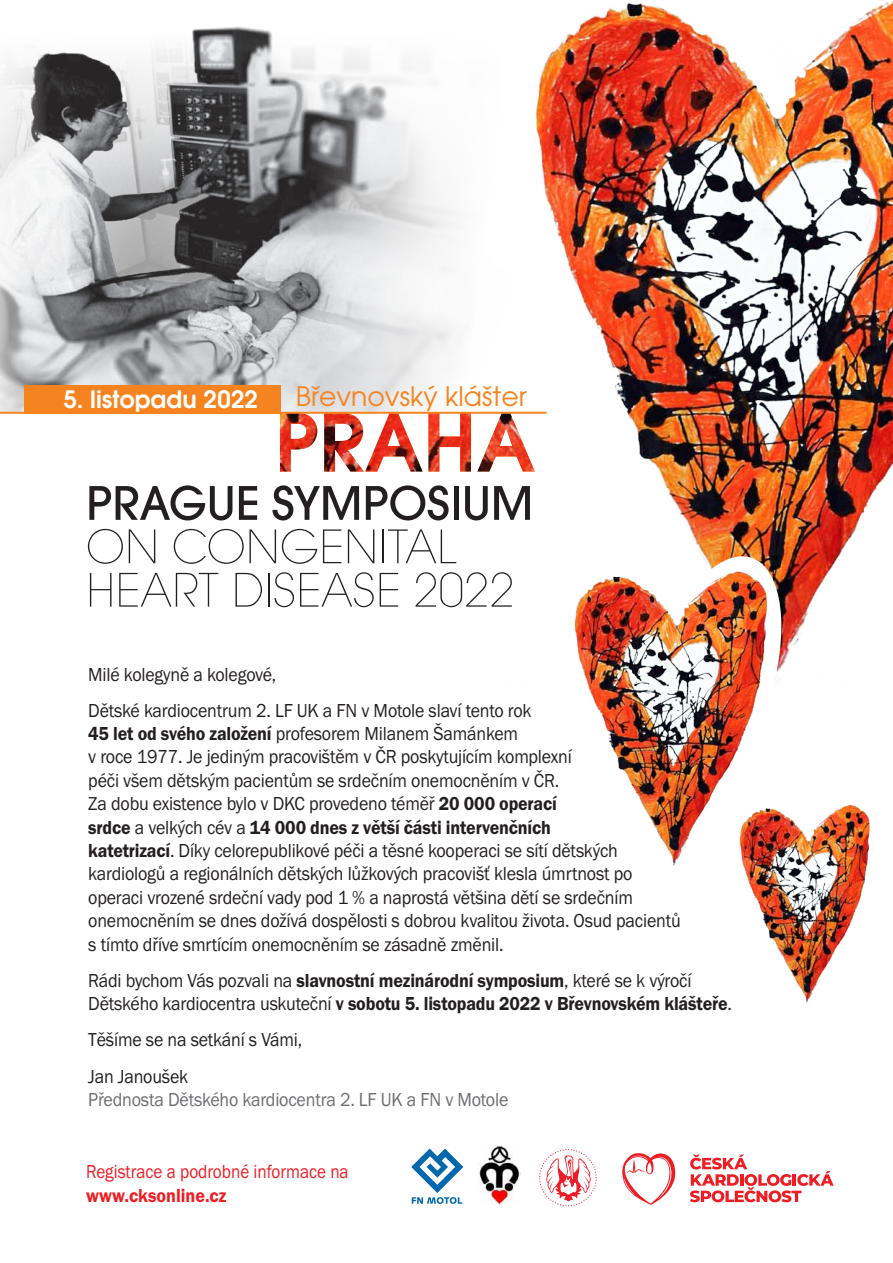
<style>
.page{position:relative;width:893px;height:1263px;background:#fff}
.page>*{position:absolute;margin:0;border:0;box-sizing:border-box;transform-origin:0 0}
.t1{font:50.55px/43.3px "Avant Gar Got Itc TEE Extr Ligh";color:#231f20}
.t2{font:26.7px "Avant Garde CE";color:#f58420}
.t3{font:600 23.85px "Avant Garde CE";letter-spacing:.005em;color:#fff}
.t4{font:19.5px/23.4px "Franklin Gothic URW Boo";letter-spacing:-.01em;color:#231f20;scale:.92 1}
.t5{font:19.5px/23.4px "Franklin Gothic URW Dem";letter-spacing:-.01em;color:#231f20;scale:.92 1}
.t6{font:19.5px/23.4px "Franklin Gothic URW Boo";color:#ee1d23;scale:.88 1}
.t7{font:19.5px "Franklin Gothic URW Boo";letter-spacing:-.01em;color:#6c6d70;scale:.92 1}
.s1{font-family:"Avant Gar Got Itc TEE";font-weight:500}
.s2{font-family:"Franklin Gothic URW Dem"}
.s3{font-family:"Franklin Gothic URW Boo"}
</style>
<div class="page">
<img style="left:47px;top:26px;width:459px;height:386px">
<svg style="left:0;top:53px;width:47px;height:359px"></svg>
<img style="left:280px;top:414px;width:226px;height:57px">
<div style="left:25px;top:385px;width:256px;height:29px;background:#f58420"></div>
<hr style="left:0;top:412px;width:546px;height:2px;background:#f58420">
<img style="left:506px;top:1px;width:387px;height:644px">
<svg style="left:630px;top:547px;width:161px;height:117px"></svg>
<img style="left:562px;top:549px;width:222px;height:317px">
<img style="left:732px;top:790px;width:138px;height:213px">
<svg style="left:690px;top:1154px;width:144px;height:48px"></svg>
<svg style="left:622px;top:1153px;width:54px;height:52px"></svg>
<img style="left:479px;top:1146px;width:41px;height:59px">
<svg style="left:539px;top:1149px;width:58px;height:57px"></svg>
<svg style="left:411px;top:1148px;width:52px;height:56px"></svg>
<p class="t3" style="left:64px;top:386px;width:196px">5. listopadu 2022</p>
<p class="t2" style="left:296px;top:381px;width:233px">Břevnovský klášter</p>
<p class="t1" style="left:86px;top:482px;width:449px"><span class="s1">PRAGUE SYMPOSIUM<br></span>ON CONGENITAL<br>HEART DISEASE 2022</p>
<p class="t4" style="left:88px;top:663px;width:206px">Milé kolegyně a kolegové,</p>
<p class="t4" style="left:88px;top:699px;width:645px">Dětské kardiocentrum 2. LF UK a FN v Motole slaví tento rok<br><span class="s2">45 let od svého založení</span> profesorem Milanem Šamánkem<br>v roce 1977. Je jediným pracovištěm v ČR poskytujícím komplexní<br>péči všem dětským pacientům se srdečním onemocněním v ČR.<br>Za dobu existence bylo v DKC provedeno téměř <span class="s2">20 000 operací<br>srdce</span> a velkých cév a <span class="s2">14 000 dnes z větší části intervenčních<br>katetrizací</span>. Díky celorepublikové péči a těsné kooperaci se sítí dětských kardiologů a regionálních dětských lůžkových pracovišť klesla úmrtnost po operaci vrozené srdeční vady pod 1 % a naprostá většina dětí se srdečním onemocněním se dnes dožívá dospělosti s dobrou kvalitou života. Osud pacientů s tímto dříve smrtícím onemocněním se zásadně změnil.</p>
<p class="t5" style="left:88px;top:969px;width:701px"><span class="s3">Rádi bychom Vás pozvali na</span> slavnostní mezinárodní symposium<span class="s3">, které se k výročí<br>Dětského kardiocentra uskuteční</span> v sobotu 5. listopadu 2022 v Břevnovském klášteře<span class="s3">.</span></p>
<p class="t4" style="left:88px;top:1028px;width:234px">Těšíme se na setkání s Vámi,</p>
<p class="t4" style="left:88px;top:1065px;width:110px">Jan Janoušek</p>
<p class="t7" style="left:88px;top:1087px;width:458px">Přednosta Dětského kardiocentra 2. LF UK a FN v Motole</p>
<p class="t6" style="left:86px;top:1160px;width:300px">Registrace a podrobné informace na <span class="s2">www.cksonline.cz</span></p>
</div>
